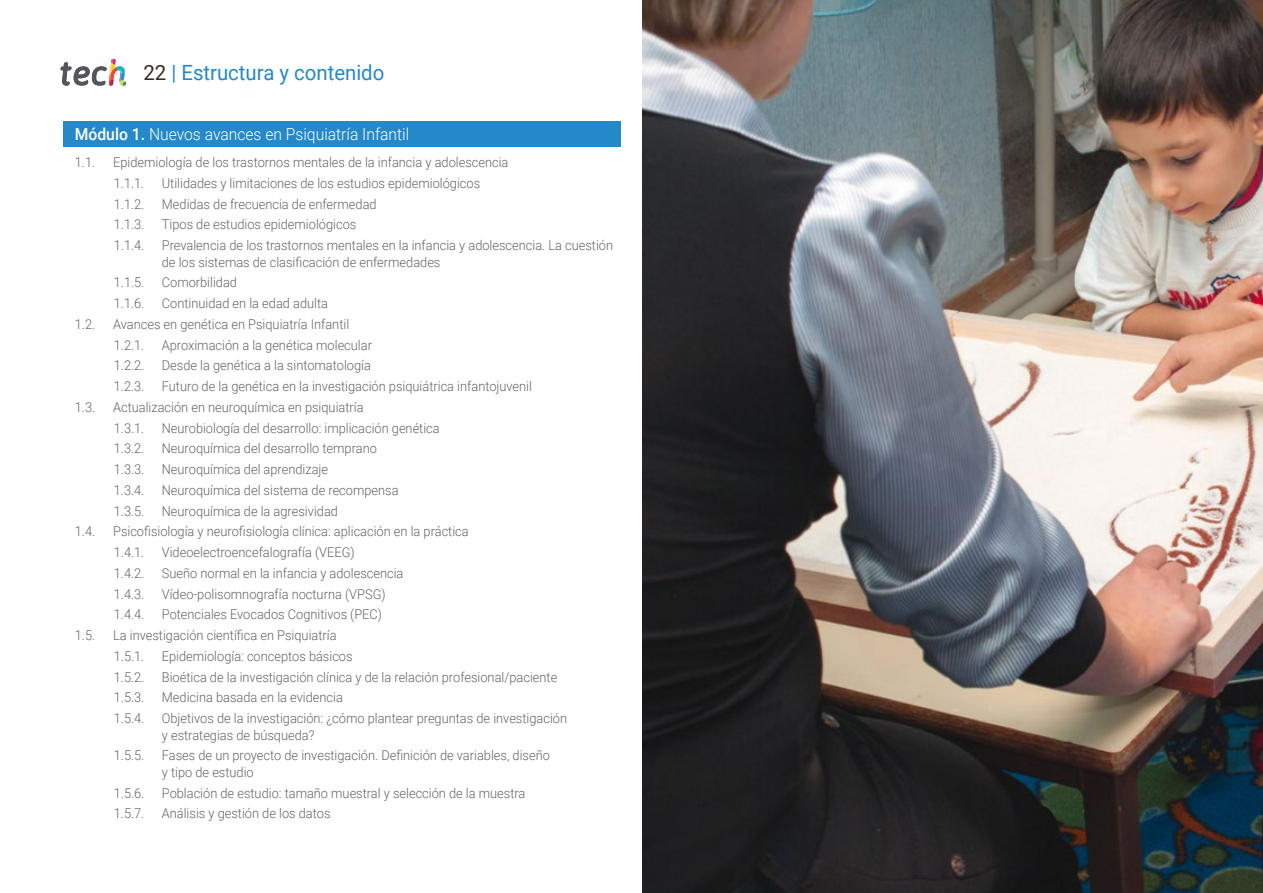
<style>
.page{position:relative;width:1263px;height:893px;background:#fff}
.page>*{position:absolute;margin:0;border:0;box-sizing:border-box;transform-origin:0 0}
.t1{font:21px "Roboto";color:#2488c9}
.t2{font:300 16.5px "Roboto";color:#fff;scale:.95 1}
.t3{font:300 13.5px/20.7px "Roboto";color:#61646a;scale:.95 1}
.s1{color:#312e20}
.s2{font-weight:500}
</style>
<div class="page">
<div style="left:64px;top:121px;width:557px;height:25px;background:#2488c9"></div>
<img style="left:642px;top:0;width:621px;height:893px">
<svg style="left:61px;top:59px;width:65px;height:27px"></svg>
<h1 class="t1" style="left:144px;top:57px;width:242px"><span class="s1">22</span> | Estructura y contenido</h1>
<p class="t2" style="left:75px;top:123px;width:354px"><span class="s2">Módulo 1.</span> Nuevos avances en Psiquiatría Infantil</p>
<p class="t3" style="left:75px;top:151px;width:23px">1.1.</p>
<p class="t3" style="left:113px;top:151px;width:418px">Epidemiología de los trastornos mentales de la infancia y adolescencia<br>1.1.1.</p>
<p class="t3" style="left:162px;top:172px;width:337px">Utilidades y limitaciones de los estudios epidemiológicos</p>
<p class="t3" style="left:114px;top:193px;width:34px">1.1.2.</p>
<p class="t3" style="left:162px;top:193px;width:228px">Medidas de frecuencia de enfermedad</p>
<p class="t3" style="left:114px;top:214px;width:34px">1.1.3.</p>
<p class="t3" style="left:162px;top:214px;width:206px">Tipos de estudios epidemiológicos</p>
<p class="t3" style="left:114px;top:234px;width:34px">1.1.4.</p>
<p class="t3" style="left:162px;top:237px;width:477px;line-height:16.5px">Prevalencia de los trastornos mentales en la infancia y adolescencia. La cuestión de los sistemas de clasificación de enfermedades</p>
<p class="t3" style="left:114px;top:272px;width:34px">1.1.5.</p>
<p class="t3" style="left:162px;top:272px;width:81px">Comorbilidad</p>
<p class="t3" style="left:114px;top:292px;width:34px">1.1.6.</p>
<p class="t3" style="left:162px;top:292px;width:176px">Continuidad en la edad adulta</p>
<p class="t3" style="left:75px;top:313px;width:23px">1.2.</p>
<p class="t3" style="left:113px;top:313px;width:250px">Avances en genética en Psiquiatría Infantil<br>1.2.1.</p>
<p class="t3" style="left:162px;top:334px;width:223px">Aproximación a la genética molecular</p>
<p class="t3" style="left:114px;top:355px;width:34px">1.2.2.</p>
<p class="t3" style="left:162px;top:355px;width:222px">Desde la genética a la sintomatología</p>
<p class="t3" style="left:114px;top:375px;width:34px">1.2.3.</p>
<p class="t3" style="left:162px;top:375px;width:391px">Futuro de la genética en la investigación psiquiátrica infantojuvenil</p>
<p class="t3" style="left:75px;top:396px;width:23px">1.3.</p>
<p class="t3" style="left:113px;top:396px;width:265px">Actualización en neuroquímica en psiquiatría<br>1.3.1.</p>
<p class="t3" style="left:162px;top:417px;width:294px">Neurobiología del desarrollo: implicación genética</p>
<p class="t3" style="left:114px;top:438px;width:34px">1.3.2.</p>
<p class="t3" style="left:162px;top:438px;width:228px">Neuroquímica del desarrollo temprano</p>
<p class="t3" style="left:114px;top:458px;width:34px">1.3.3.</p>
<p class="t3" style="left:162px;top:458px;width:177px">Neuroquímica del aprendizaje</p>
<p class="t3" style="left:114px;top:479px;width:34px">1.3.4.</p>
<p class="t3" style="left:162px;top:479px;width:251px">Neuroquímica del sistema de recompensa</p>
<p class="t3" style="left:114px;top:500px;width:34px">1.3.5.</p>
<p class="t3" style="left:162px;top:500px;width:187px">Neuroquímica de la agresividad</p>
<p class="t3" style="left:75px;top:521px;width:23px">1.4.</p>
<p class="t3" style="left:113px;top:521px;width:376px">Psicofisiología y neurofisiología clínica: aplicación en la práctica<br>1.4.1.</p>
<p class="t3" style="left:162px;top:541px;width:205px">Videoelectroencefalografía (VEEG)</p>
<p class="t3" style="left:114px;top:562px;width:34px">1.4.2.</p>
<p class="t3" style="left:162px;top:562px;width:256px">Sueño normal en la infancia y adolescencia</p>
<p class="t3" style="left:114px;top:583px;width:34px">1.4.3.</p>
<p class="t3" style="left:162px;top:583px;width:237px">Vídeo-polisomnografía nocturna (VPSG)</p>
<p class="t3" style="left:114px;top:604px;width:34px">1.4.4.</p>
<p class="t3" style="left:162px;top:604px;width:233px">Potenciales Evocados Cognitivos (PEC)</p>
<p class="t3" style="left:75px;top:624px;width:23px">1.5.</p>
<p class="t3" style="left:113px;top:624px;width:237px">La investigación científica en Psiquiatría<br>1.5.1.</p>
<p class="t3" style="left:162px;top:645px;width:202px">Epidemiología: conceptos básicos</p>
<p class="t3" style="left:114px;top:666px;width:34px">1.5.2.</p>
<p class="t3" style="left:162px;top:666px;width:418px">Bioética de la investigación clínica y de la relación profesional/paciente</p>
<p class="t3" style="left:114px;top:687px;width:34px">1.5.3.</p>
<p class="t3" style="left:162px;top:687px;width:192px">Medicina basada en la evidencia</p>
<p class="t3" style="left:114px;top:707px;width:34px">1.5.4.</p>
<p class="t3" style="left:162px;top:709px;width:428px;line-height:16.5px">Objetivos de la investigación: ¿cómo plantear preguntas de investigación y estrategias de búsqueda?</p>
<p class="t3" style="left:114px;top:745px;width:34px">1.5.5.</p>
<p class="t3" style="left:162px;top:747px;width:410px;line-height:16.5px">Fases de un proyecto de investigación. Definición de variables, diseño y tipo de estudio</p>
<p class="t3" style="left:114px;top:782px;width:34px">1.5.6.</p>
<p class="t3" style="left:162px;top:782px;width:384px">Población de estudio: tamaño muestral y selección de la muestra</p>
<p class="t3" style="left:114px;top:803px;width:34px">1.5.7.</p>
<p class="t3" style="left:162px;top:803px;width:179px">Análisis y gestión de los datos</p>
</div>
